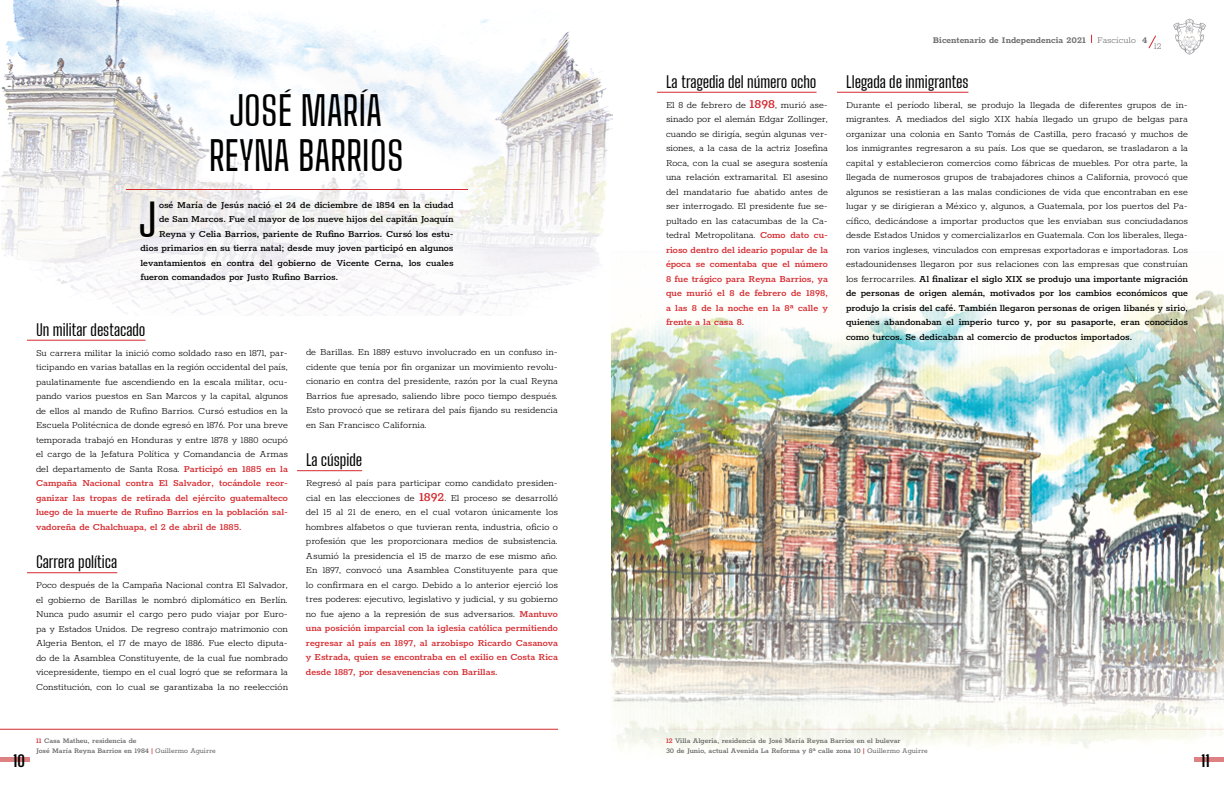
<style>
.page{position:relative;width:1224px;height:792px;background:#fff}
.page>*{position:absolute;margin:0;border:0;box-sizing:border-box;transform-origin:0 0}
.t1{font:500 44.5px "Big Shoulders Text";color:#000}
.t2{font:40px/45px "Big Shoulders Text";letter-spacing:-.005em;color:#000;text-align:center}
.t3{font:16px "Big Shoulders Text";letter-spacing:-.005em;color:#000}
.t4{font:700 16px "Big Shoulders Text";color:#000}
.t5{font:300 10.5px/14.5px "Rokkitt";color:#000;text-align:justify}
.t6{font:500 10.5px "Rokkitt";color:#000}
.t7{font:700 10px "Rokkitt";color:#706f6f}
.t8{font:300 10px "Rokkitt";color:#706f6f}
.t9{font:500 8px/10px "Rokkitt";color:#646363}
.s1{font-weight:600;color:#d52a2f}
.s2{font-weight:600;font-size:14px;color:#d52a2f}
.s3{font-weight:400}
.s4{font-weight:700}
.s5{font-weight:500}
</style>
<div class="page">
<hr style="left:0;top:729px;width:558px;height:1px;background:#d52a2f">
<hr style="left:0;top:758px;width:29px;height:4px;background:#de8183">
<svg style="left:1148px;top:35px;width:8px;height:14px"></svg>
<svg style="left:1173px;top:19px;width:33px;height:36px"></svg>
<img style="left:1px;top:0;width:611px;height:315px">
<img style="left:612px;top:290px;width:612px;height:472px">
<hr style="left:657px;top:92px;width:160px;height:1px;background:#d52a2f">
<hr style="left:837px;top:92px;width:131px;height:1px;background:#d52a2f">
<hr style="left:27px;top:340px;width:119px;height:1px;background:#d52a2f">
<hr style="left:27px;top:572px;width:90px;height:1px;background:#d52a2f">
<hr style="left:297px;top:470px;width:65px;height:1px;background:#d52a2f">
<hr style="left:126px;top:189px;width:342px;height:1px;background:#d52a2f">
<hr style="left:1195px;top:758px;width:29px;height:4px;background:#de8183">
<h2 class="t2" style="left:209px;top:89px;width:197px">JOSÉ MARÍA<br>REYNA BARRIOS</h2>
<h1 class="t1" style="left:140px;top:190px;width:18px">J</h1>
<p class="t6" style="left:159px;top:198px;width:296px">osé María de Jesús nació el 24 de diciembre de 1854 en la ciudad</p>
<p class="t6" style="left:159px;top:212px;width:296px">de San Marcos. Fue el mayor de los nueve hijos del capitán Joaquín</p>
<p class="t6" style="left:159px;top:227px;width:296px">Reyna y Celia Barrios, pariente de Rufino Barrios. Cursó los estu-</p>
<p class="t6" style="left:140px;top:241px;width:315px">dios primarios en su tierra natal; desde muy joven participó en algunos</p>
<p class="t6" style="left:140px;top:256px;width:315px">levantamientos en contra del gobierno de Vicente Cerna, los cuales</p>
<p class="t6" style="left:140px;top:270px;width:199px">fueron comandados por Justo Rufino Barrios.</p>
<h3 class="t3" style="left:36px;top:319px;width:111px">Un militar destacado</h3>
<p class="t5" style="left:36px;top:345px;width:254px">Su carrera militar la inició como soldado raso en 1871, par&shy;ticipando en varias batallas en la región occidental del país, paulatinamente fue ascendiendo en la escala militar, ocu&shy;pando varios puestos en San Marcos y la capital, algunos de ellos al mando de Rufino Barrios. Cursó estudios en la Escuela Politécnica de donde egresó en 1876. Por una breve temporada trabajó en Honduras y entre 1878 y 1880 ocupó el cargo de la Jefatura Política y Comandancia de Armas del departamento de Santa Rosa. <span class="s1">Participó en 1885 en la Campaña Nacional contra El Salvador, tocándole reor&shy;ganizar las tropas de retirada del ejército guatemalteco luego de la muerte de Rufino Barrios en la población sal&shy;vadoreña de Chalchuapa, el 2 de abril de 1885.</span></p>
<h3 class="t3" style="left:36px;top:552px;width:83px">Carrera política</h3>
<p class="t5" style="left:36px;top:577px;width:254px">Poco después de la Campaña Nacional contra El Salvador, el gobierno de Barillas le nombró diplomático en Berlín.<br>Nunca pudo asumir el cargo pero pudo viajar por Euro&shy;pa y Estados Unidos. De regreso contrajo matrimonio con Algeria Benton, el 17 de mayo de 1886. Fue electo diputa&shy;do de la Asamblea Constituyente, de la cual fue nombrado vicepresidente, tiempo en el cual logró que se reformara la Constitución, con lo cual se garantizaba la no reelección</p>
<p class="t5" style="left:306px;top:344px;width:254px">de Barillas. En 1889 estuvo involucrado en un confuso in&shy;cidente que tenía por fin organizar un movimiento revolu&shy;cionario en contra del presidente, razón por la cual Reyna Barrios fue apresado, saliendo libre poco tiempo después.<br>Esto provocó que se retirara del país fijando su residencia en San Francisco California.</p>
<h3 class="t3" style="left:306px;top:450px;width:58px">La cúspide</h3>
<p class="t5" style="left:306px;top:475px;width:254px">Regresó al país para participar como candidato presiden&shy;cial en las elecciones de <span class="s2">1892</span>. El proceso se desarrolló del 15 al 21 de enero, en el cual votaron únicamente los hombres alfabetos o que tuvieran renta, industria, oficio o profesión que les proporcionara medios de subsistencia.<br>Asumió la presidencia el 15 de marzo de ese mismo año.<br>En 1897, convocó una Asamblea Constituyente para que lo confirmara en el cargo. Debido a lo anterior ejerció los tres poderes: ejecutivo, legislativo y judicial, y su gobierno no fue ajeno a la represión de sus adversarios. <span class="s1">Mantuvo una posición imparcial con la iglesia católica permitiendo regresar al país en 1897, al arzobispo Ricardo Casanova y Estrada, quien se encontraba en el exilio en Costa Rica desde 1887, por desavenencias con Barillas.</span></p>
<h3 class="t4" style="left:13px;top:749px;width:13px">10</h3>
<p class="t9" style="left:36px;top:735px;width:181px"><span class="s1">11</span> Casa Matheu, residencia de<br>José María Reyna Barrios en 1984 <span class="s1">|</span> <span class="s3">Guillermo Aguirre</span></p>
<h3 class="t3" style="left:666px;top:71px;width:152px">La tragedia del número ocho</h3>
<p class="t5" style="left:666px;top:97px;width:164px">El 8 de febrero de <span class="s2">1898</span>, murió ase&shy;sinado por el alemán Edgar Zollinger, cuando se dirigía, según algunas ver&shy;siones, a la casa de la actriz Josefina Roca, con la cual se asegura sostenía una relación extramarital. El asesino del mandatario fue abatido antes de ser interrogado. El presidente fue se&shy;pultado en las catacumbas de la Ca&shy;tedral Metropolitana. <span class="s1">Como dato cu&shy;rioso dentro del ideario popular de la época se comentaba que el número 8 fue trágico para Reyna Barrios, ya que murió el 8 de febrero de 1898, a las 8 de la noche en la 8ª calle y frente a la casa 8.</span></p>
<p class="t7" style="left:933px;top:33px;width:154px">Bicentenario de Independencia 2021</p>
<p class="t8" style="left:1097px;top:34px;width:52px">Fascículo <span class="s4">4</span></p>
<p class="t8" style="left:1154px;top:39px;width:9px">12</p>
<h3 class="t3" style="left:846px;top:71px;width:124px">Llegada de inmigrantes</h3>
<p class="t5" style="left:846px;top:97px;width:344px">Durante el período liberal, se produjo la llegada de diferentes grupos de in&shy;migrantes. A mediados del siglo XIX había llegado un grupo de belgas para organizar una colonia en Santo Tomás de Castilla, pero fracasó y muchos de los inmigrantes regresaron a su país. Los que se quedaron, se trasladaron a la capital y establecieron comercios como fábricas de muebles. Por otra parte, la llegada de numerosos grupos de trabajadores chinos a California, provocó que algunos se resistieran a las malas condiciones de vida que encontraban en ese lugar y se dirigieran a México y, algunos, a Guatemala, por los puertos del Pa&shy;cífico, dedicándose a importar productos que les enviaban sus conciudadanos desde Estados Unidos y comercializarlos en Guatemala. Con los liberales, llega&shy;ron varios ingleses, vinculados con empresas exportadoras e importadoras. Los estadounidenses llegaron por sus relaciones con las empresas que construían los ferrocarriles. <span class="s5">Al finalizar el siglo XIX se produjo una importante migración de personas de origen alemán, motivados por los cambios económicos que produjo la crisis del café. También llegaron personas de origen libanés y sirio, quienes abandonaban el imperio turco y, por su pasaporte, eran conocidos como turcos. Se dedicaban al comercio de productos importados.</span></p>
<p class="t9" style="left:666px;top:735px;width:263px"><span class="s1">12</span> Villa Algeria, residencia de José María Reyna Barrios en el bulevar<br>30 de Junio, actual Avenida La Reforma y 8ª calle zona 10 <span class="s1">|</span> <span class="s3">Guillermo Aguirre</span></p>
<h3 class="t4" style="left:1201px;top:749px;width:10px">11</h3>
</div>
